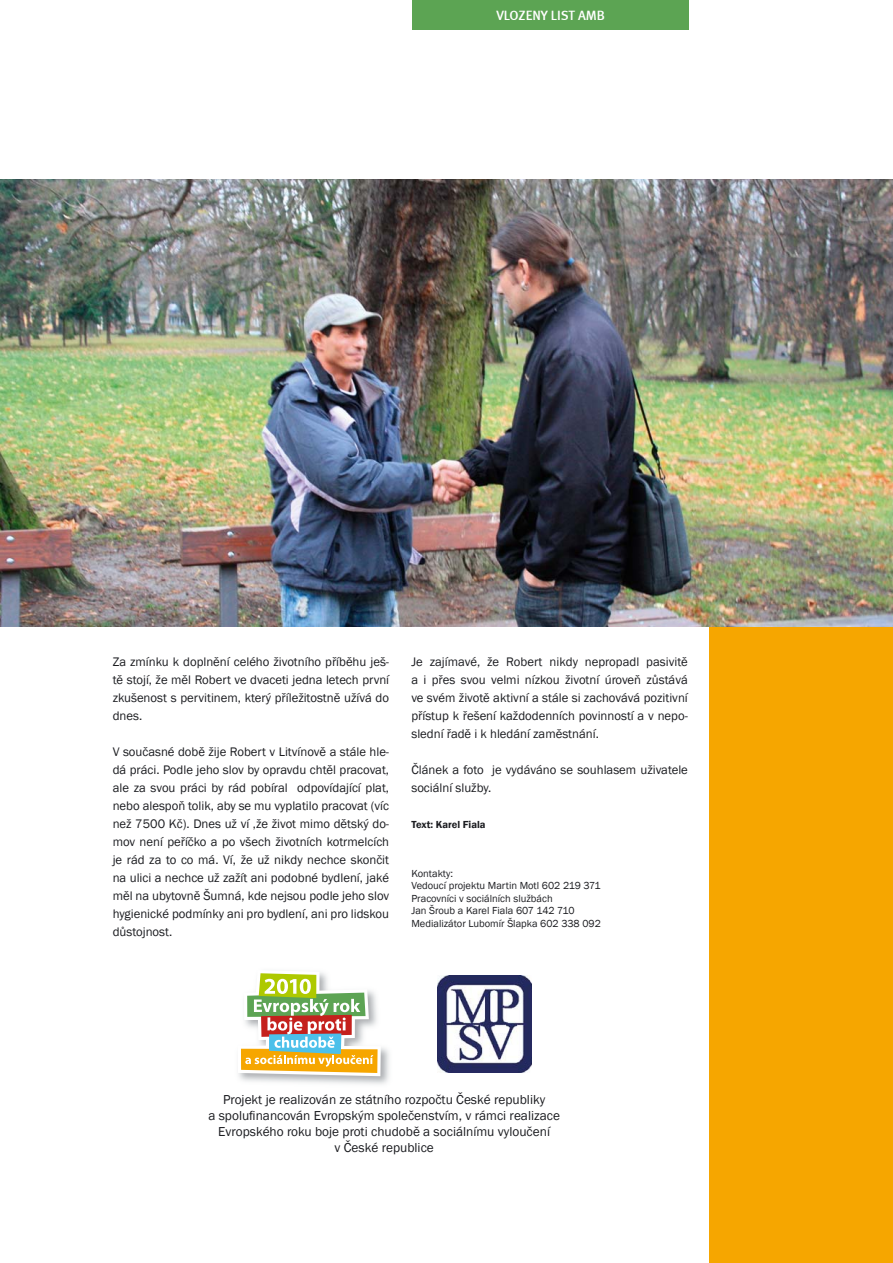
<style>
.page{position:relative;width:893px;height:1263px;background:#fff}
.page>*{position:absolute;margin:0;border:0;box-sizing:border-box;transform-origin:0 0}
.t1{font:500 13.5px "Seat Meta";color:#fff}
.t2{font:13.35px/16px "Franklin Gothic";color:#1b1c20;text-align:center}
.t3{font:12.75px/18px "Franklin Gothic";color:#1b1c20;text-align:justify}
.t4{font:10.5px/12.6px "Franklin Gothic";color:#1b1c20}
.t5{font:600 10.5px "Franklin Gothic";color:#1b1c20}
</style>
<div class="page">
<div style="left:412px;top:0;width:277px;height:30px;background:#5ca453"></div>
<div style="left:709px;top:596px;width:184px;height:667px;background:#f6a600"></div>
<img style="left:437px;top:975px;width:94px;height:97px">
<img style="left:239px;top:1047px;width:150px;height:37px">
<svg style="left:238px;top:972px;width:143px;height:104px"></svg>
<img style="left:0;top:180px;width:893px;height:446px">
<p class="t1" style="left:496px;top:7px;width:110px">VLOZENY LIST AMB</p>
<p class="t3" style="left:113px;top:653px;width:278px">Za zmínku k doplnění celého životního příběhu ješ&shy;tě stojí, že měl Robert ve dvaceti jedna letech první zkušenost s pervitinem, který příležitostně užívá do dnes.</p>
<p class="t3" style="left:113px;top:743px;width:278px">V současné době žije Robert v Litvínově a stále hle&shy;dá práci. Podle jeho slov by opravdu chtěl pracovat, ale za svou práci by rád pobíral odpovídající plat, nebo alespoň tolik, aby se mu vyplatilo pracovat (víc než 7500 Kč). Dnes už ví ,že život mimo dětský do&shy;mov není peříčko a po všech životních kotrmelcích je rád za to co má. Ví, že už nikdy nechce skončit na ulici a nechce už zažít ani podobné bydlení, jaké měl na ubytovně Šumná, kde nejsou podle jeho slov hygienické podmínky ani pro bydlení, ani pro lidskou důstojnost.</p>
<p class="t3" style="left:411px;top:653px;width:278px">Je zajímavé, že Robert nikdy nepropadl pasivitě a i přes svou velmi nízkou životní úroveň zůstává ve svém životě aktivní a stále si zachovává pozitivní přístup k řešení každodenních povinností a v nepo&shy;slední řadě i k hledání zaměstnání.</p>
<p class="t3" style="left:411px;top:761px;width:278px">Článek a foto je vydáváno se souhlasem uživatele sociální služby.</p>
<p class="t5" style="left:411px;top:818px;width:76px">Text: Karel Fiala</p>
<p class="t4" style="left:411px;top:867px;width:191px">Kontakty:<br>Vedoucí projektu Martin Motl 602 219 371<br>Pracovníci v sociálních službách<br>Jan Šroub a Karel Fiala 607 142 710<br>Medializátor Lubomír Šlapka 602 338 092</p>
<p class="t2" style="left:208px;top:1091px;width:353px">Projekt je realizován ze státního rozpočtu České republiky<br>a spolufinancován Evropským společenstvím, v rámci realizace Evropského roku boje proti chudobě a sociálnímu vyloučení<br>v České republice</p>
</div>
